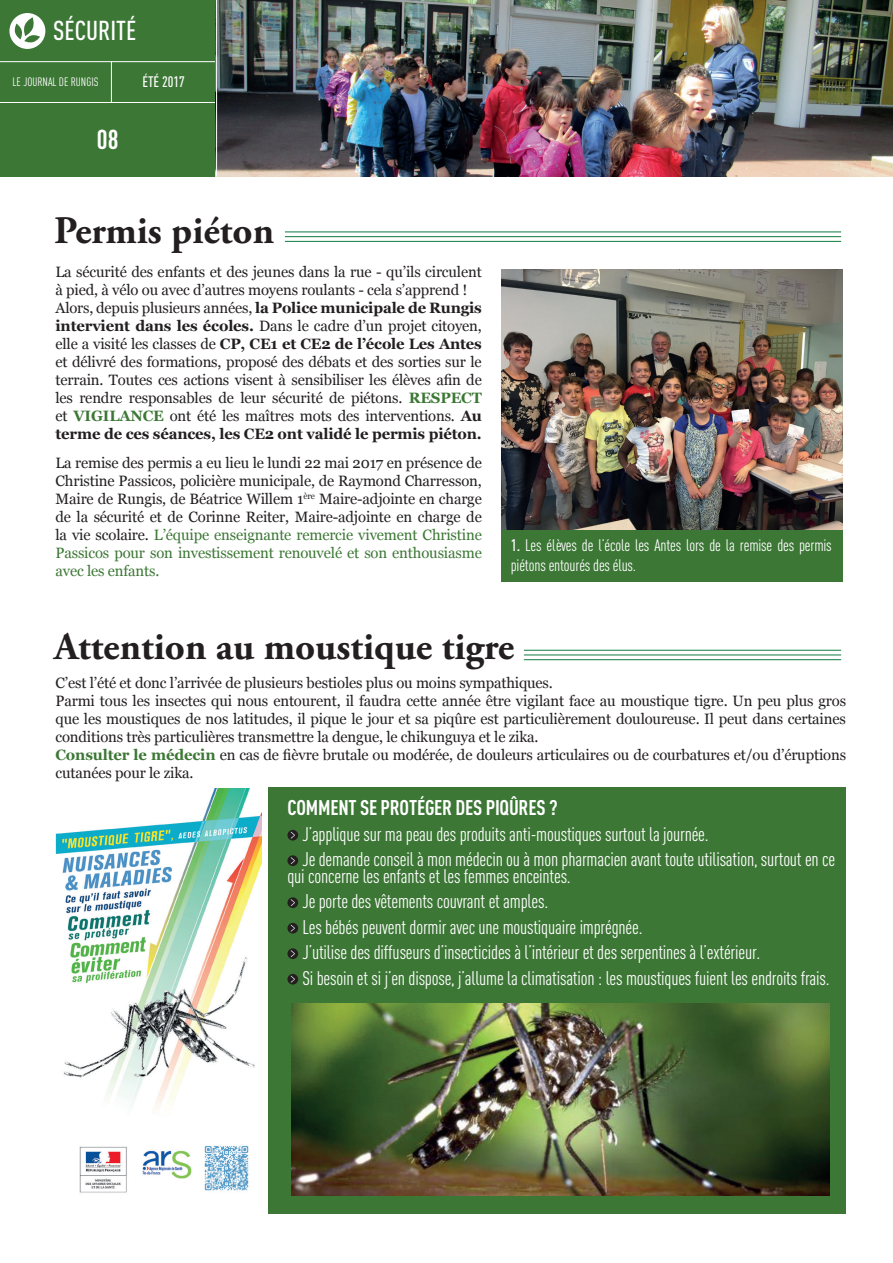
<style>
.page{position:relative;width:893px;height:1263px;background:#fff}
.page>*{position:absolute;margin:0;border:0;box-sizing:border-box;transform-origin:0 0}
.t1{font:700 39px "Adobe Garamond Pro";color:#231f20}
.t2{font:500 27px "DIN Cond";color:#fff}
.t3{font:700 27px "DIN Cond";color:#fff}
.t4{font:700 21px "DIN Cond";letter-spacing:-.01em;color:#fff}
.t5{font:19.5px/25.5px "DIN Cond";letter-spacing:-.01em;color:#fff}
.t6{font:16.5px/19.8px "DIN Cond";letter-spacing:-.01em;color:#fff}
.t7{font:15px/18px "Georgia";letter-spacing:-.01em;color:#231f20}
.t8{font:500 15px "DIN Cond";color:#fff}
.t9{font:12px "DIN Cond";color:#fff}
.s1{font-weight:700}
.s2{font-weight:700;color:#3c7735}
.s3{color:#3c7735}
.s4{font-weight:500}
</style>
<div class="page">
<div style="left:0;top:0;width:216px;height:176px;background:#3c7735"></div>
<hr style="left:0;top:61px;width:215px;height:1px;background:#fff">
<hr style="left:0;top:102px;width:215px;height:1px;background:#fff">
<hr style="left:111px;top:62px;width:1px;height:41px;background:#fff">
<div style="left:9px;top:13px;width:36px;height:36px;background:#fff;border-radius:50%"></div>
<svg style="left:14px;top:17px;width:26px;height:26px"></svg>
<img style="left:56px;top:788px;width:205px;height:405px">
<div style="left:501px;top:529px;width:341px;height:53px;background:#3c7735"></div>
<div style="left:269px;top:787px;width:577px;height:427px;background:#3c7735"></div>
<hr style="left:285px;top:241px;width:556px;height:1px;background:#0f7c41">
<hr style="left:285px;top:236px;width:556px;height:1px;background:#0f7c41">
<hr style="left:285px;top:232px;width:556px;height:1px;background:#0f7c41">
<hr style="left:524px;top:659px;width:317px;height:1px;background:#0f7c41">
<hr style="left:524px;top:655px;width:317px;height:1px;background:#0f7c41">
<hr style="left:524px;top:650px;width:317px;height:1px;background:#0f7c41">
<img style="left:501px;top:269px;width:341px;height:260px">
<div style="left:287px;top:830px;width:11px;height:10px;background:#231f20;border-radius:50%"></div>
<svg style="left:291px;top:831px;width:4px;height:8px"></svg>
<div style="left:287px;top:855px;width:11px;height:11px;background:#231f20;border-radius:50%"></div>
<svg style="left:291px;top:857px;width:4px;height:7px"></svg>
<div style="left:287px;top:897px;width:11px;height:11px;background:#231f20;border-radius:50%"></div>
<svg style="left:291px;top:899px;width:4px;height:7px"></svg>
<div style="left:287px;top:923px;width:11px;height:10px;background:#231f20;border-radius:50%"></div>
<svg style="left:291px;top:924px;width:4px;height:8px"></svg>
<div style="left:287px;top:948px;width:11px;height:11px;background:#231f20;border-radius:50%"></div>
<svg style="left:291px;top:950px;width:4px;height:7px"></svg>
<div style="left:287px;top:974px;width:11px;height:10px;background:#231f20;border-radius:50%"></div>
<svg style="left:291px;top:975px;width:4px;height:8px"></svg>
<img style="left:217px;top:0;width:676px;height:176px">
<img style="left:292px;top:1003px;width:537px;height:193px">
<img style="left:201px;top:1143px;width:51px;height:50px">
<h2 class="t2" style="left:53px;top:14px;width:85px">SÉCURITÉ</h2>
<p class="t9" style="left:13px;top:75px;width:87px">LE JOURNAL DE RUNGIS</p>
<h2 class="t3" style="left:97px;top:123px;width:23px">08</h2>
<p class="t8" style="left:142px;top:73px;width:44px">ÉTÉ 2017</p>
<h1 class="t1" style="left:54px;top:208px;width:222px">Permis piéton</h1>
<p class="t7" style="left:56px;top:262px;width:428px">La sécurité des enfants et des jeunes dans la rue - qu’ils circulent à pied, à vélo ou avec d’autres moyens roulants - cela s’apprend !<br>Alors, depuis plusieurs années, <span class="s1">la Police municipale de Rungis intervient dans les écoles.</span> Dans le cadre d’un projet citoyen, elle a visité les classes de <span class="s1">CP, CE1 et CE2 de l’école Les Antes </span>et délivré des formations, proposé des débats et des sorties sur le terrain. Toutes ces actions visent à sensibiliser les élèves afin de les rendre responsables de leur sécurité de piétons. <span class="s2">RESPECT </span>et <span class="s2">VIGILANCE</span> ont été les maîtres mots des interventions. <span class="s1">Au terme de ces séances, les CE2 ont validé le permis piéton.</span></p>
<p class="t7" style="left:56px;top:453px;width:428px;text-align:justify">La remise des permis a eu lieu le lundi 22 mai 2017 en présence de Christine Passicos, policière municipale, de Raymond Charresson, Maire de Rungis, de Béatrice Willem 1<sup>ère</sup> Maire-adjointe en charge de la sécurité et de Corinne Reiter, Maire-adjointe en charge de la vie scolaire. <span class="s3">L’équipe enseignante remercie vivement Christine Passicos pour son investissement renouvelé et son enthousiasme avec les enfants.</span></p>
<p class="t6" style="left:511px;top:535px;width:322px"><span class="s4">1.</span> Les élèves de l’école les Antes lors de la remise des permis piétons entourés des élus.</p>
<h1 class="t1" style="left:54px;top:623px;width:462px">Attention au moustique tigre</h1>
<p class="t7" style="left:56px;top:673px;width:792px">C’est l’été et donc l’arrivée de plusieurs bestioles plus ou moins sympathiques.<br>Parmi tous les insectes qui nous entourent, il faudra cette année être vigilant face au moustique tigre. Un peu plus gros que les moustiques de nos latitudes, il pique le jour et sa piqûre est particulièrement douloureuse. Il peut dans certaines conditions très particulières transmettre la dengue, le chikunguya et le zika.<br><span class="s2">Consulter le médecin</span> en cas de fièvre brutale ou modérée, de douleurs articulaires ou de courbatures et/ou d’éruptions cutanées pour le zika.</p>
<h3 class="t4" style="left:287px;top:795px;width:272px">COMMENT SE PROTÉGER DES PIQÛRES ?</h3>
<h3 class="t5" style="left:302px;top:821px;width:534px">J’applique sur ma peau des produits anti-moustiques surtout la journée.<br>Je demande conseil à mon médecin ou à mon pharmacien avant toute utilisation, surtout en ce</h3>
<p class="t5" style="left:302px;top:863px;width:529px;text-indent:-15px">qui concerne les enfants et les femmes enceintes.<br>Je porte des vêtements couvrant et amples.<br>Les bébés peuvent dormir avec une moustiquaire imprégnée.<br>J’utilise des diffuseurs d’insecticides à l’intérieur et des serpentines à l’extérieur.<br>Si besoin et si j’en dispose, j’allume la climatisation : les moustiques fuient les endroits frais.</p>
</div>
